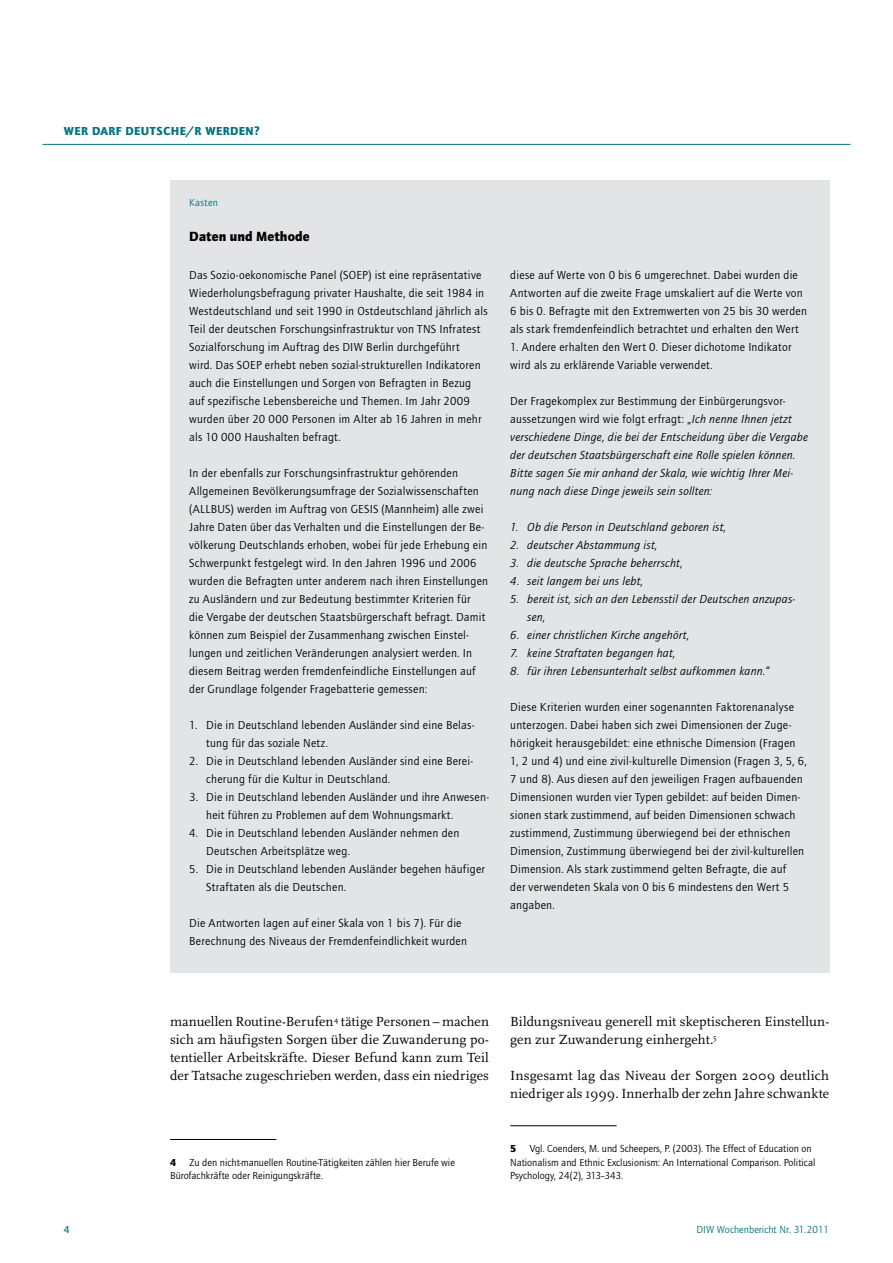
<style>
.page{position:relative;width:893px;height:1263px;background:#fff}
.page>*{position:absolute;margin:0;border:0;box-sizing:border-box;transform-origin:0 0}
.t1{font:13.8px/18px "Scala Pro";letter-spacing:.005em;color:#000}
.t2{font:900 13.8px "Quay Sans ITC Std";color:#000}
.t3{font:12px/18px "Quay Sans ITC Std";letter-spacing:.02em;color:#000}
.t4{font:italic 12px/18px "Quay Sans ITC Std";letter-spacing:.02em;color:#000}
.t5{font:900 12px "Quay Sans ITC Std";letter-spacing:.04em;color:#007381}
.t6{font:10.5px/13.5px "Quay Sans ITC Std";color:#000}
.t7{font:10.5px "Quay Sans ITC Std";color:#007381}
.t8{font:900 10.5px "Quay Sans ITC Std";color:#000}
.t9{font:500 10.5px "Quay Sans ITC Std";color:#007381}
.s1{font-style:normal}
</style>
<div class="page">
<hr style="left:43px;top:144px;width:807px;height:1px;background:#007381">
<hr style="left:170px;top:1139px;width:106px;height:1px;background:#000">
<hr style="left:510px;top:1125px;width:107px;height:1px;background:#000">
<div style="left:170px;top:180px;width:659px;height:792px;background:#e3e4e5"></div>
<p class="t5" style="left:64px;top:123px;width:198px">WER DARF DEUTSCHE/R WERDEN?</p>
<p class="t7" style="left:189px;top:196px;width:30px">Kasten</p>
<p class="t2" style="left:189px;top:228px;width:122px">DATEN UND METHODE</p>
<p class="t3" style="left:189px;top:266px;width:300px">Das Sozio-oekonomische Panel (SOEP) ist eine repräsentative Wiederholungsbefragung privater Haushalte, die seit 1984 in Westdeutschland und seit 1990 in Ostdeutschland jährlich als Teil der deutschen Forschungsinfrastruktur von TNS Infratest Sozialforschung im Auftrag des DIW Berlin durchgeführt<br>wird. Das SOEP erhebt neben sozial-strukturellen Indikatoren auch die Einstellungen und Sorgen von Befragten in Bezug auf spezifische Lebensbereiche und Themen. Im Jahr 2009 wurden über 20 000 Personen im Alter ab 16 Jahren in mehr als 10 000 Haushalten befragt.</p>
<p class="t3" style="left:189px;top:464px;width:300px">In der ebenfalls zur Forschungsinfrastruktur gehörenden Allgemeinen Bevölkerungsumfrage der Sozialwissenschaften (ALLBUS) werden im Auftrag von GESIS (Mannheim) alle zwei Jahre Daten über das Verhalten und die Einstellungen der Be&shy;völkerung Deutschlands erhoben, wobei für jede Erhebung ein Schwerpunkt festgelegt wird. In den Jahren 1996 und 2006 wurden die Befragten unter anderem nach ihren Einstellungen zu Ausländern und zur Bedeutung bestimmter Kriterien für<br>die Vergabe der deutschen Staatsbürgerschaft befragt. Damit können zum Beispiel der Zusammenhang zwischen Einstel&shy;lungen und zeitlichen Veränderungen analysiert werden. In diesem Beitrag werden fremdenfeindliche Einstellungen auf der Grundlage folgender Fragebatterie gemessen:</p>
<p class="t3" style="left:206px;top:716px;width:269px;text-indent:-17px">1. Die in Deutschland lebenden Ausländer sind eine Belas&shy;tung für das soziale Netz.</p>
<p class="t3" style="left:206px;top:752px;width:268px;text-indent:-17px">2. Die in Deutschland lebenden Ausländer sind eine Berei&shy;cherung für die Kultur in Deutschland.</p>
<p class="t3" style="left:206px;top:788px;width:284px;text-indent:-17px">3. Die in Deutschland lebenden Ausländer und ihre Anwesen&shy;heit führen zu Problemen auf dem Wohnungsmarkt.</p>
<p class="t3" style="left:206px;top:824px;width:255px;text-indent:-17px">4. Die in Deutschland lebenden Ausländer nehmen den<br>Deutschen Arbeitsplätze weg.</p>
<p class="t3" style="left:206px;top:860px;width:280px;text-indent:-17px">5. Die in Deutschland lebenden Ausländer begehen häufiger<br>Straftaten als die Deutschen.</p>
<p class="t3" style="left:189px;top:914px;width:279px">Die Antworten lagen auf einer Skala von 1 bis 7). Für die<br>Berechnung des Niveaus der Fremdenfeindlichkeit wurden</p>
<p class="t3" style="left:510px;top:266px;width:298px">diese auf Werte von 0 bis 6 umgerechnet. Dabei wurden die Antworten auf die zweite Frage umskaliert auf die Werte von 6 bis 0. Befragte mit den Extremwerten von 25 bis 30 werden als stark fremdenfeindlich betrachtet und erhalten den Wert</p>
<p class="t3" style="left:510px;top:338px;width:283px">1. Andere erhalten den Wert 0. Dieser dichotome Indikator wird als zu erklärende Variable verwendet.</p>
<p class="t4" style="left:510px;top:392px;width:299px"><span class="s1">Der Fragekomplex zur Bestimmung der Einbürgerungsvor&shy;aussetzungen wird wie folgt erfragt: „</span>Ich nenne Ihnen jetzt verschiedene Dinge, die bei der Entscheidung über die Vergabe der deutschen Staatsbürgerschaft eine Rolle spielen können.<br>Bitte sagen Sie mir anhand der Skala, wie wichtig Ihrer Mei&shy;nung nach diese Dinge jeweils sein sollten:</p>
<p class="t4" style="left:510px;top:518px;width:217px">1. Ob die Person in Deutschland geboren ist,</p>
<p class="t4" style="left:510px;top:536px;width:149px">2. deutscher Abstammung ist,</p>
<p class="t4" style="left:510px;top:554px;width:174px">3. die deutsche Sprache beherrscht,</p>
<p class="t4" style="left:510px;top:572px;width:134px">4. seit langem bei uns lebt,</p>
<p class="t4" style="left:527px;top:590px;width:269px;text-indent:-17px">5. bereit ist, sich an den Lebensstil der Deutschen anzupas&shy;sen,</p>
<p class="t4" style="left:510px;top:626px;width:181px">6. einer christlichen Kirche angehört,</p>
<p class="t4" style="left:510px;top:644px;width:167px">7. keine Straftaten begangen hat,</p>
<p class="t4" style="left:510px;top:662px;width:260px">8. für ihren Lebensunterhalt selbst aufkommen kann.“</p>
<p class="t3" style="left:510px;top:698px;width:298px">Diese Kriterien wurden einer sogenannten Faktorenanalyse unterzogen. Dabei haben sich zwei Dimensionen der Zuge&shy;hörigkeit herausgebildet: eine ethnische Dimension (Fragen 1, 2 und 4) und eine zivil-kulturelle Dimension (Fragen 3, 5, 6, 7 und 8). Aus diesen auf den jeweiligen Fragen aufbauenden Dimensionen wurden vier Typen gebildet: auf beiden Dimen&shy;sionen stark zustimmend, auf beiden Dimensionen schwach zustimmend, Zustimmung überwiegend bei der ethnischen Dimension, Zustimmung überwiegend bei der zivil-kulturellen Dimension. Als stark zustimmend gelten Befragte, die auf<br>der verwendeten Skala von 0 bis 6 mindestens den Wert 5 angaben.</p>
<p class="t1" style="left:170px;top:1012px;width:320px;text-align:justify">manuellen Routine-Berufen<sup>4</sup> tätige Personen – machen sich am häufigsten Sorgen über die Zuwanderung po&shy;tentieller Arbeitskräfte. Dieser Befund kann zum Teil der Tatsache zugeschrieben werden, dass ein niedriges</p>
<p class="t6" style="left:170px;top:1155px;width:286px;text-indent:19px">Zu den nicht-manuellen Routine-Tätigkeiten zählen hier Berufe wie<br>Bürofachkräfte oder Reinigungskräfte.</p>
<p class="t8" style="left:170px;top:1156px;width:8px">4</p>
<p class="t1" style="left:510px;top:1012px;width:320px">Bildungsniveau generell mit skeptischeren Einstellun&shy;gen zur Zuwanderung einhergeht.<sup>5</sup></p>
<p class="t1" style="left:510px;top:1066px;width:320px">Insgesamt lag das Niveau der Sorgen 2009 deutlich niedriger als 1999. Innerhalb der zehn Jahre schwankte</p>
<p class="t6" style="left:510px;top:1142px;width:307px;text-indent:19px">Vgl. Coenders, M. und Scheepers, P. (2003). The Effect of Education on<br>Nationalism and Ethnic Exclusionism: An International Comparison. Political<br>Psychology, 24(2), 313–343.</p>
<p class="t8" style="left:510px;top:1142px;width:8px">5</p>
<p class="t9" style="left:64px;top:1223px;width:7px">4</p>
<p class="t7" style="left:696px;top:1223px;width:134px">DIW Wochenbericht Nr. 31.2011</p>
</div>
